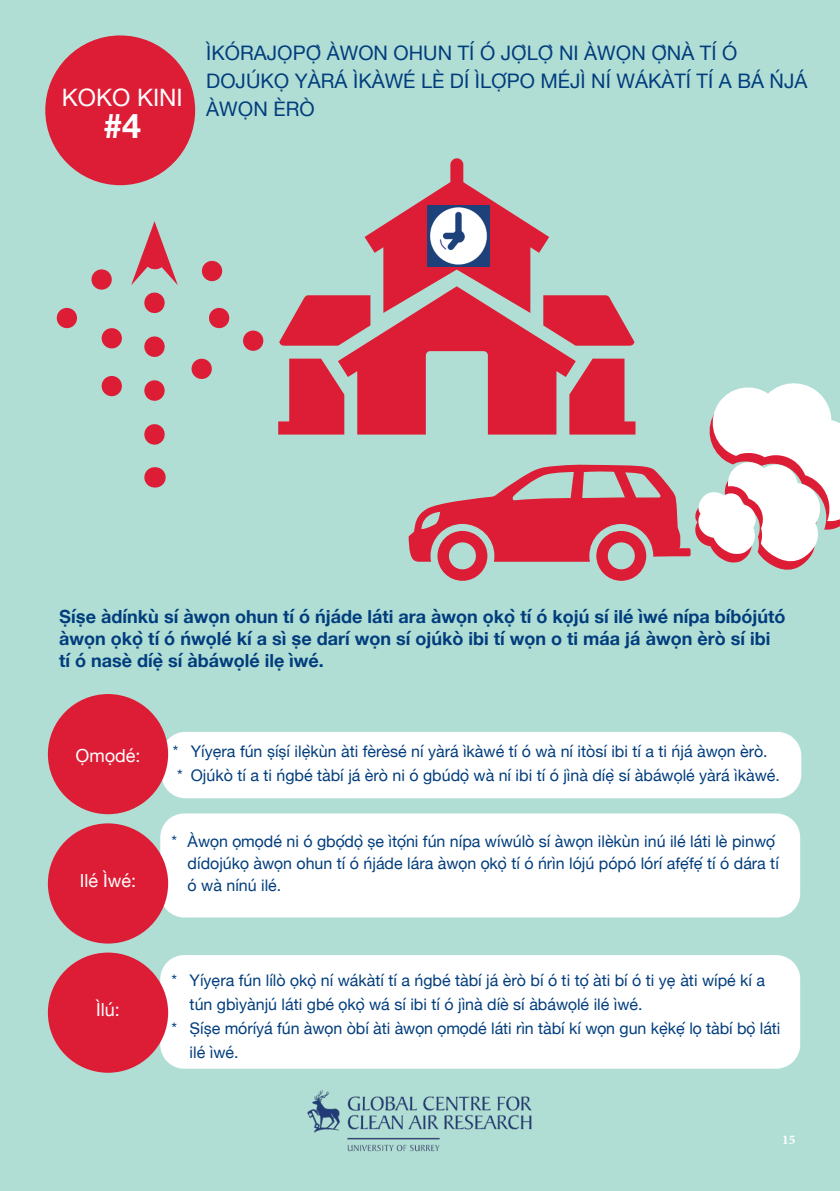
<style>
.page{position:relative;width:840px;height:1191px;background:#fff}
.page>*{position:absolute;margin:0;border:0;box-sizing:border-box;transform-origin:0 0}
.t1{font:700 34px "Helvetica Neue";color:#fff}
.t2{font:24px "Helvetica Neue";color:#fff}
.t3{font:20px/28px "Helvetica Neue";color:#013d7d}
.t4{font:700 18px/22px "Helvetica Neue";color:#013d7d}
.t5{font:18px "Helvetica Neue";color:#fff}
.t6{font:16px/24px "Helvetica Neue";color:#013d7d}
.t7{font:700 13.2px "Minion Pro";color:#fff}
</style>
<div class="page">
<div style="left:0;top:0;width:839px;height:1191px;background:#b1ded4"></div>
<div style="left:160px;top:955px;width:639px;height:113px;background:#fff;border-radius:24px"></div>
<img style="left:307px;top:1090px;width:225px;height:62px">
<svg style="left:144px;top:303px;width:21px;height:142px"></svg>
<svg style="left:154px;top:467px;width:1px;height:20px"></svg>
<svg style="left:131px;top:221px;width:47px;height:64px"></svg>
<div style="left:191px;top:359px;width:21px;height:20px;background:#dd1d35;border-radius:50%"></div>
<div style="left:209px;top:308px;width:20px;height:20px;background:#dd1d35;border-radius:50%"></div>
<div style="left:243px;top:330px;width:20px;height:21px;background:#dd1d35;border-radius:50%"></div>
<div style="left:102px;top:376px;width:20px;height:20px;background:#dd1d35;border-radius:50%"></div>
<div style="left:57px;top:308px;width:20px;height:20px;background:#dd1d35;border-radius:50%"></div>
<div style="left:102px;top:328px;width:20px;height:20px;background:#dd1d35;border-radius:50%"></div>
<div style="left:91px;top:269px;width:21px;height:21px;background:#dd1d35;border-radius:50%"></div>
<div style="left:202px;top:261px;width:20px;height:20px;background:#dd1d35;border-radius:50%"></div>
<svg style="left:278px;top:158px;width:561px;height:423px"></svg>
<img style="left:427px;top:206px;width:62px;height:60px">
<div style="left:160px;top:813px;width:639px;height:104px;background:#fff;border-radius:24px"></div>
<div style="left:161px;top:732px;width:639px;height:66px;background:#fff;border-radius:24px"></div>
<div style="left:48px;top:694px;width:120px;height:120px;background:#dd1d35;border-radius:50%"></div>
<div style="left:48px;top:823px;width:120px;height:120px;background:#dd1d35;border-radius:50%"></div>
<div style="left:48px;top:952px;width:120px;height:120px;background:#dd1d35;border-radius:50%"></div>
<div style="left:45px;top:35px;width:150px;height:150px;background:#dd1d35;border-radius:50%"></div>
<p class="t2" style="left:62px;top:80px;width:122px">KOKO KINI</p>
<p class="t1" style="left:103px;top:99px;width:39px">#4</p>
<p class="t3" style="left:206px;top:40px;width:602px">ÌKÓRAJỌPỌ̀ÀWON OHUN TÍ Ó JỌ̀LỌ̀NI ÀWỌN Ọ̀NÀ TÍ Ó<br>DOJÚKỌ YÀRÁ ÌKÀWÉ LÈ DÍ ÌLỌ́PO MÉJÌ NÍ WÁKÀTÍ TÍ A BÁ ŃJÁ<br>ÀWỌN ÈRÒ</p>
<p class="t4" style="left:59px;top:605px;width:727px">Ṣíṣe àdínkù sí àwọn ohun tí ó ńjáde láti ara àwọn ọkọ̀tí ó kọjú sí ilé ìwé nípa bíbójútó àwọn ọkọ̀tí ó ńwọlé kí a sì ṣe darí wọn sí ojúkò ibi tí wọn o ti máa já àwọn èrò sí ibi tí ó nasè díẹ̀sí àbáwọlé ilẹ ìwé.</p>
<p class="t5" style="left:76px;top:743px;width:66px">Ọmọdé:</p>
<p class="t6" style="left:173px;top:740px;width:596px">* Yíyẹra fún ṣíṣí ilẹ̀kùn àti fèrèsé ní yàrá ìkàwé tí ó wà ní itòsí ibi tí a ti ńjá àwọn èrò.</p>
<p class="t6" style="left:177px;top:764px;width:604px">* Ojúkò tí a ti ńgbé tàbí já èrò ni ó gbúdọ̀wà ní ibi tí ó jìnà díẹ̀sí àbáwọlé yàrá ìkàwé.</p>
<p class="t5" style="left:80px;top:867px;width:58px">Ilé Ìwé:</p>
<p class="t5" style="left:96px;top:997px;width:25px">Ìlú:</p>
<p class="t6" style="left:187px;top:830px;width:592px;line-height:22px;text-align:justify;text-indent:-16px">* Àwọn ọmọdé ni ó gbọ́dọ̀ṣe ìtọ́ni fún nípa wíwúlò sí àwọn ilèkùn inú ilé láti lè pinwọ́ dídojúkọ àwọn ohun tí ó ńjáde lára àwọn ọkọ̀tí ó ńrìn lójú pópó lórí afẹ́fẹ́ tí ó dára tí ó wà nínú ilé.</p>
<p class="t6" style="left:189px;top:968px;width:576px;text-indent:-18px">* Yíyẹra fún lílò ọkọ̀ní wákàtí tí a ńgbé tàbí já èrò bí ó ti tọ́ àti bí ó ti yẹ àti wípé kí a tún gbìyànjú láti gbé ọkọ̀wá sí ibi tí ó jìnà díè sí àbáwọlé ilé ìwé.</p>
<p class="t6" style="left:189px;top:1016px;width:592px;text-indent:-18px">* Ṣíṣe móríyá fún àwọn òbí àti àwọn ọmọdé láti rìn tàbí kí wọn gun kẹ̀kẹ́ lọ tàbí bọ̀láti ilé ìwé.</p>
<p class="t7" style="left:781px;top:1130px;width:15px">15</p>
</div>
